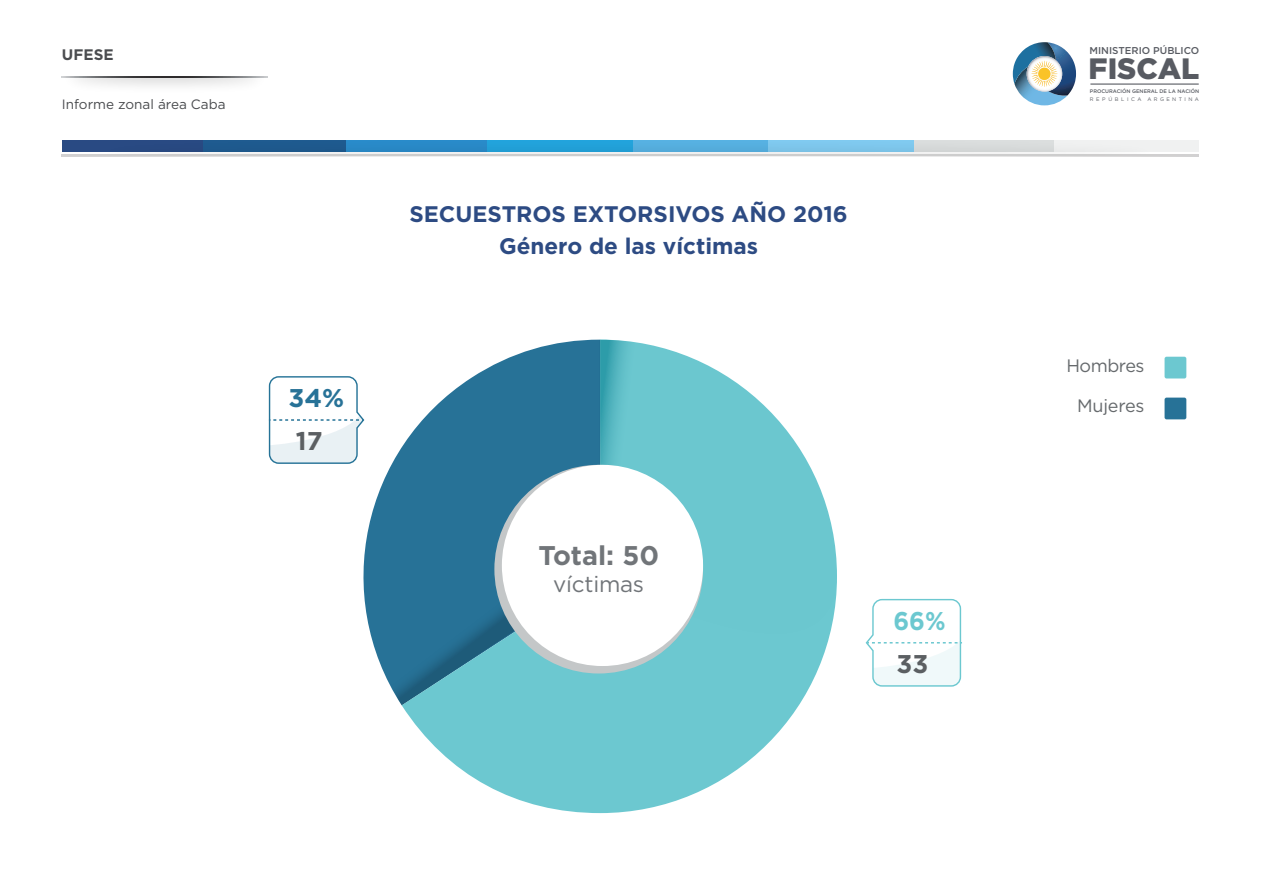
<style>
.page{position:relative;width:1263px;height:893px;background:#fff}
.page>*{position:absolute;margin:0;border:0;box-sizing:border-box;transform-origin:0 0}
.t1{font:900 29.4px "Gotham";color:#585b62}
.t2{font:700 27px "Gotham";color:#717579}
.t3{font:700 25.65px "Gotham";color:#5b5f62}
.t4{font:700 25.65px "Gotham";color:#277297}
.t5{font:700 25.65px "Gotham";color:#6cc8d0;scale:.93 1}
.t6{font:700 22.5px/31.5px "Gotham";color:#2d4b83;text-align:center}
.t7{font:22.5px "Gotham";letter-spacing:-.01em;color:#717579}
.t8{font:18px "Gotham";letter-spacing:-.025em;color:#666a6d}
.t9{font:700 15.3px "Gotham";color:#4a4c4f}
.t10{font:13.5px "Gotham";color:#4a4c4f}
.t11{font:500 9.9px "Gotham";color:#585b62}
.t12{font:500 5.1px "Gotham";color:#585b62}
.t13{font:5.1px "Gotham";letter-spacing:.49em;color:#585b62}
</style>
<div class="page">
<svg style="left:402px;top:634px;width:428px;height:179px;fill:#6cc8d0"></svg>
<div style="left:1164px;top:357px;width:22px;height:21px;background:#6cc8d0;border-radius:2px"></div>
<div style="left:1164px;top:398px;width:22px;height:21px;background:#277297;border-radius:2px"></div>
<svg style="left:268px;top:376px;width:97px;height:88px"></svg>
<svg style="left:600px;top:340px;width:237px;height:294px"></svg>
<svg style="left:365px;top:339px;width:235px;height:366px"></svg>
<div style="left:494px;top:465px;width:209px;height:208px;background:#c4c7c8;border-radius:50%"></div>
<div style="left:502px;top:465px;width:201px;height:201px;background:#fff;border-radius:50%"></div>
<svg style="left:865px;top:598px;width:97px;height:89px"></svg>
<div style="left:62px;top:140px;width:141px;height:11px;background:#294a83"></div>
<div style="left:1054px;top:140px;width:144px;height:11px;background:#f0f1f1"></div>
<img style="left:95px;top:105px;width:1087px;height:49px">
<svg style="left:62px;top:155px;width:1136px;height:2px"></svg>
<hr style="left:62px;top:154px;width:1136px;height:1px;background:#cdcdcd">
<svg style="left:1013px;top:42px;width:63px;height:63px"></svg>
<hr style="left:1090px;top:84px;width:109px;height:1px;background:#585b62">
<svg style="left:62px;top:77px;width:205px;height:1px"></svg>
<p class="t9" style="left:62px;top:45px;width:53px">UFESE</p>
<p class="t10" style="left:62px;top:95px;width:165px">Informe zonal área Caba</p>
<p class="t4" style="left:289px;top:381px;width:57px">34%</p>
<p class="t3" style="left:296px;top:424px;width:28px">17</p>
<p class="t6" style="left:409px;top:198px;width:440px">SECUESTROS EXTORSIVOS AÑO 2016<br>Género de las víctimas</p>
<p class="t2" style="left:538px;top:538px;width:122px">Total: 50</p>
<p class="t7" style="left:553px;top:570px;width:92px">víctimas</p>
<p class="t5" style="left:893px;top:604px;width:58px">66%</p>
<p class="t3" style="left:896px;top:647px;width:33px">33</p>
<p class="t11" style="left:1089px;top:44px;width:111px">MINISTERIO PÚBLICO</p>
<h1 class="t1" style="left:1088px;top:48px;width:112px">FISCAL</h1>
<p class="t12" style="left:1090px;top:87px;width:111px">PROCURACIÓN GENERAL DE LA NACIÓN</p>
<p class="t13" style="left:1090px;top:96px;width:111px">REPÚBLICA ARGENTINA</p>
<p class="t8" style="left:1066px;top:354px;width:80px">Hombres</p>
<p class="t8" style="left:1077px;top:394px;width:69px">Mujeres</p>
</div>
